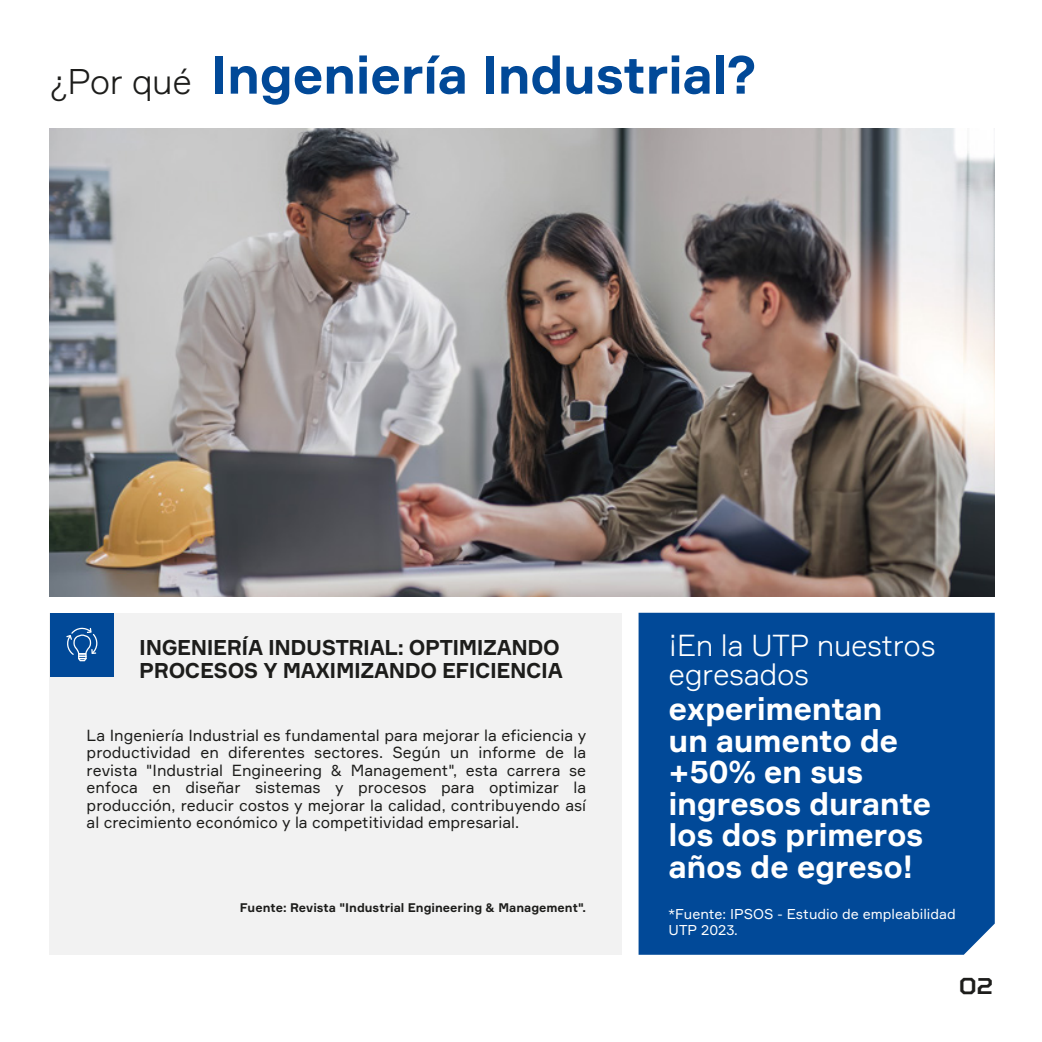
<style>
.page{position:relative;width:1042px;height:1042px;background:#fff}
.page>*{position:absolute;margin:0;border:0;box-sizing:border-box;transform-origin:0 0}
.t1{font:700 52.5px "Formular";letter-spacing:-.015em;color:#014998}
.t2{font:700 31.5px/31.5px "Formular";letter-spacing:-.015em;color:#fff}
.t3{font:300 29.75px/28.9px "Formular";letter-spacing:-.015em;color:#fff}
.t4{font:700 22.75px "TT Squares";color:#1d1d1b}
.t5{font:700 21px/22.8px "Formular";letter-spacing:-.02em;color:#1d1d1b}
.t6{font:15.75px/17.5px "Formular";color:#1d1d1b;text-align:justify}
.t7{font:14px/15.9px "Formular";color:#fff}
.t8{font:700 12.25px "Formular";color:#1d1d1b}
.s1{font-weight:300;font-size:35px;color:#1d1d1b}
</style>
<div class="page">
<img style="left:49px;top:128px;width:946px;height:469px">
<div style="left:50px;top:613px;width:572px;height:341px;background:#f2f2f2"></div>
<div style="left:638px;top:613px;width:357px;height:342px;background:#014998"></div>
<div style="left:50px;top:613px;width:64px;height:63px;background:#014998"></div>
<svg style="left:66px;top:627px;width:32px;height:34px"></svg>
<h1 class="t1" style="left:50px;top:42px;width:709px"><span class="s1">¿Por qué</span> Ingeniería Industrial?</h1>
<h3 class="t5" style="left:139px;top:636px;width:425px">INGENIERÍA INDUSTRIAL: OPTIMIZANDO<br>PROCESOS Y MAXIMIZANDO EFICIENCIA</h3>
<p class="t6" style="left:87px;top:726px;width:501px">La Ingeniería Industrial es fundamental para mejorar la eficiencia y productividad en diferentes sectores. Según un informe de la revista "Industrial Engineering &amp; Management", esta carrera se enfoca en diseñar sistemas y procesos para optimizar la producción, reducir costos y mejorar la calidad, contribuyendo así al crecimiento económico y la competitividad empresarial.</p>
<h3 class="t3" style="left:668px;top:630px;width:268px">¡En la UTP nuestros egresados</h3>
<h2 class="t2" style="left:668px;top:692px;width:264px">experimentan<br>un aumento de +50% en sus ingresos durante los dos primeros años de egreso!</h2>
<p class="t8" style="left:240px;top:900px;width:348px">Fuente: Revista "Industrial Engineering &amp; Management".</p>
<p class="t7" style="left:668px;top:905px;width:289px">*Fuente: IPSOS - Estudio de empleabilidad<br>UTP 2023.</p>
<h3 class="t4" style="left:958px;top:971px;width:36px">02</h3>
</div>
